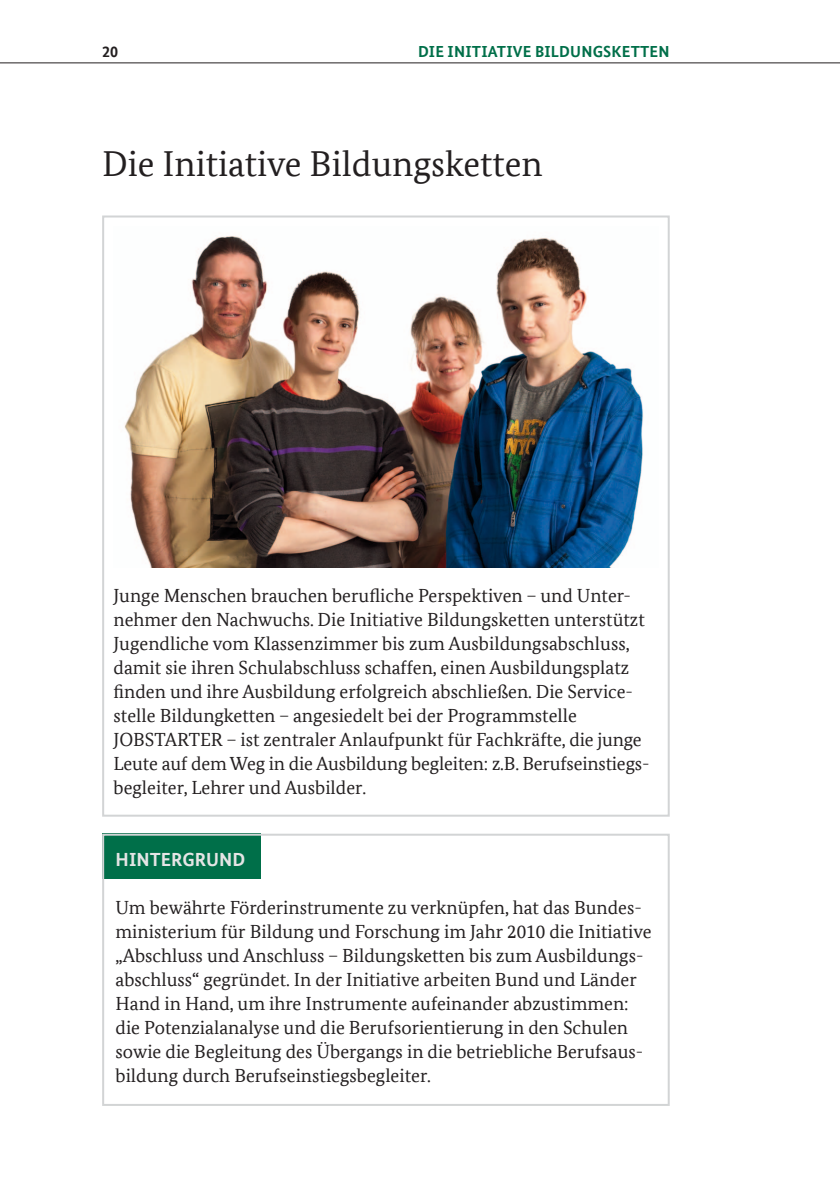
<style>
.page{position:relative;width:840px;height:1191px;background:#fff}
.page>*{position:absolute;margin:0;border:0;box-sizing:border-box;transform-origin:0 0}
.t1{font:36px "Bundes Serif Office T";color:#231f20}
.t2{font:19px/24px "Bundes Serif Office T";color:#231f20}
.t3{font:700 19px "Bundes Sans Office T";color:#e5e5e5}
.t4{font:700 16px "Bundes Sans Office T";letter-spacing:.01em;color:#006f49}
.t5{font:700 16px "Bundes Sans Office T";color:#231f20}
</style>
<div class="page">
<hr style="left:0;top:62px;width:839px;height:1px;background:#231f20">
<div style="left:102px;top:215px;width:567px;height:601px;border:2px solid #d2d4d5"></div>
<div style="left:102px;top:833px;width:159px;height:46px;background:#006f49"></div>
<div style="left:102px;top:833px;width:567px;height:273px;border:2px solid #d2d4d5"></div>
<img style="left:124px;top:236px;width:520px;height:331px">
<p class="t5" style="left:102px;top:42px;width:17px">20</p>
<p class="t4" style="left:418px;top:42px;width:253px">DIE INITIATIVE BILDUNGSKETTEN</p>
<h2 class="t1" style="left:102px;top:143px;width:442px">Die Initiative Bildungsketten</h2>
<p class="t2" style="left:113px;top:583px;width:537px">Junge Menschen brauchen berufliche Perspektiven – und Unter&shy;nehmer den Nachwuchs. Die Initiative Bildungsketten unterstützt Jugendliche vom Klassenzimmer bis zum Ausbildungsabschluss, damit sie ihren Schulabschluss schaffen, einen Ausbildungsplatz finden und ihre Ausbildung erfolgreich abschließen. Die Service&shy;stelle Bildungketten – angesiedelt bei der Programmstelle JOBSTARTER – ist zentraler Anlaufpunkt für Fachkräfte, die junge Leute auf dem Weg in die Ausbildung begleiten: z.B. Berufseinstiegs&shy;begleiter, Lehrer und Ausbilder.</p>
<h3 class="t3" style="left:116px;top:848px;width:131px">HINTERGRUND</h3>
<p class="t2" style="left:115px;top:895px;width:537px">Um bewährte Förderinstrumente zu verknüpfen, hat das Bundes&shy;ministerium für Bildung und Forschung im Jahr 2010 die Initiative „Abschluss und Anschluss – Bildungsketten bis zum Ausbildungs&shy;abschluss“ gegründet. In der Initiative arbeiten Bund und Länder Hand in Hand, um ihre Instrumente aufeinander abzustimmen: die Potenzialanalyse und die Berufsorientierung in den Schulen sowie die Begleitung des Übergangs in die betriebliche Berufsaus&shy;bildung durch Berufseinstiegsbegleiter.</p>
</div>
